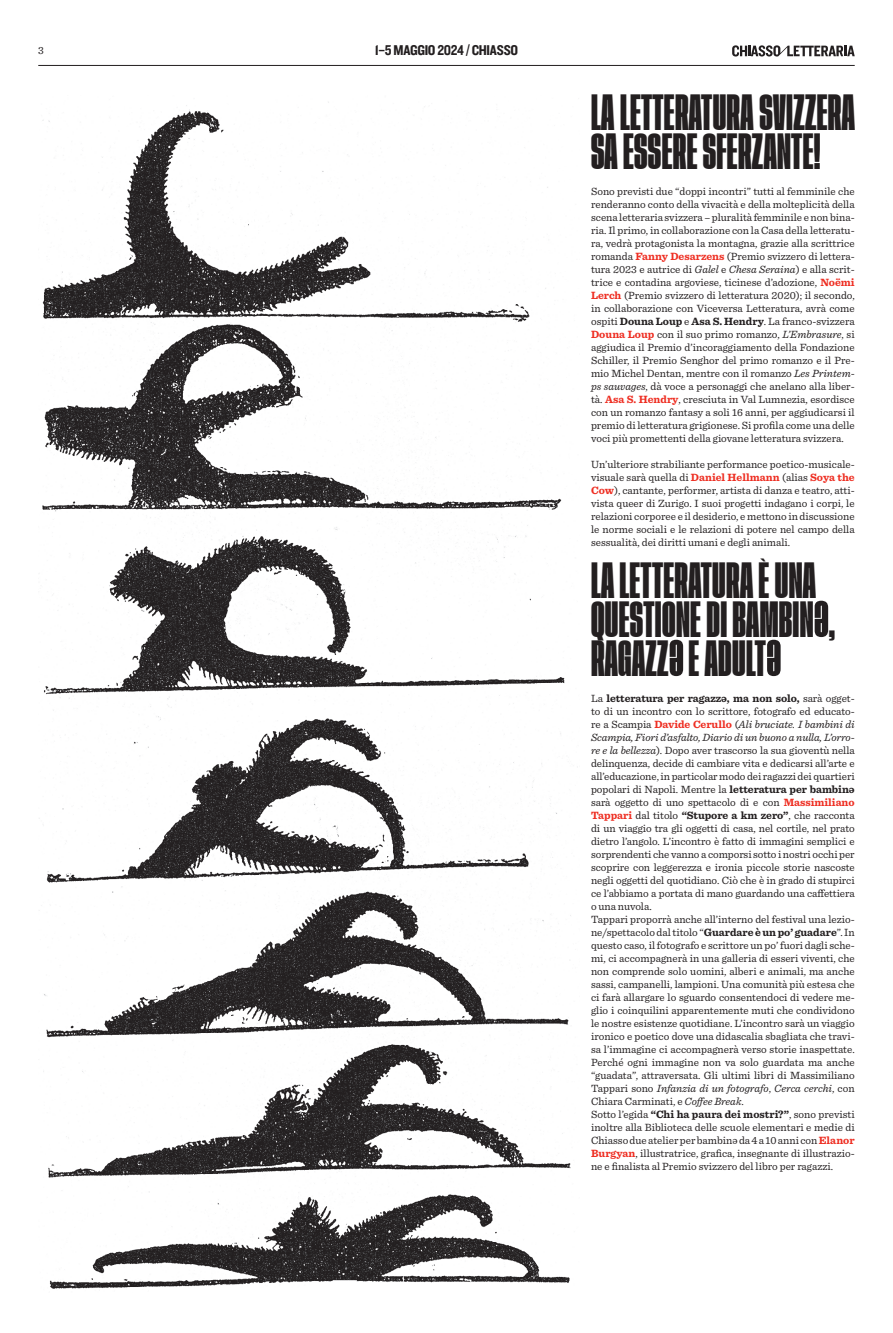
<style>
.page{position:relative;width:893px;height:1333px;background:#fff}
.page>*{position:absolute;margin:0;border:0;box-sizing:border-box;transform-origin:0 0}
.t1{font:38px/39px "Tusker Grotesk 3800 Super";letter-spacing:.01em;color:#231f20}
.t2{font:14.7px "Knockout HTF50 Welterweight";letter-spacing:-.02em;color:#231f20}
.t3{font:11px/13px "Sentinel";color:#231f20;text-align:justify}
.s1{font-weight:700;color:#ee2e22}
.s2{font-style:italic}
.s3{font-weight:700}
</style>
<div class="page">
<svg style="left:732px;top:45px;width:123px;height:11px"></svg>
<hr style="left:38px;top:65px;width:817px;height:1px;background:#231f20">
<img style="left:39px;top:102px;width:532px;height:1187px">
<svg style="left:815px;top:600px;width:13px;height:37px"></svg>
<svg style="left:670px;top:639px;width:13px;height:37px"></svg>
<svg style="left:767px;top:639px;width:14px;height:37px"></svg>
<p class="t3" style="left:38px;top:43px;width:7px">3</p>
<h2 class="t2" style="left:375px;top:42px;width:145px">1–5 MAGGIO 2024 / CHIASSO</h2>
<h1 class="t1" style="left:591px;top:95px;width:265px">LA LETTERATURA SVIZZERA<br>SA ESSERE SFERZANTE!</h1>
<p class="t3" style="left:591px;top:184px;width:265px">Sono previsti due “doppi incontri” tutti al femminile che renderanno conto della vivacità e della molteplicità della scena letteraria svizzera – pluralità femminile e non bina&shy;ria. Il primo, in collaborazione con la Casa della letteratu&shy;ra, vedrà protagonista la montagna, grazie alla scrittrice romanda <span class="s1">Fanny Desarzens</span> (Premio svizzero di lettera&shy;tura 2023 e autrice di <span class="s2">Galel</span> e <span class="s2">Chesa Seraina</span>) e alla scrit&shy;trice e contadina argoviese, ticinese d’adozione, <span class="s1">Noëmi Lerch</span> (Premio svizzero di letteratura 2020); il secondo, in collaborazione con Viceversa Letteratura, avrà come ospiti <span class="s3">Douna Loup</span> e <span class="s3">Asa S. Hendry</span>. La franco-svizzera <span class="s1">Douna Loup</span> con il suo primo romanzo, <span class="s2">L’Embrasure</span>, si aggiudica il Premio d’incoraggiamento della Fondazione Schiller, il Premio Senghor del primo romanzo e il Pre&shy;mio Michel Dentan, mentre con il romanzo <span class="s2">Les Printem&shy;ps sauvages</span>, dà voce a personaggi che anelano alla liber&shy;tà. <span class="s1">Asa S. Hendry</span>, cresciuta in Val Lumnezia, esordisce con un romanzo fantasy a soli 16 anni, per aggiudicarsi il premio di letteratura grigionese. Si profila come una delle voci più promettenti della giovane letteratura svizzera.</p>
<p class="t3" style="left:591px;top:457px;width:265px">Un’ulteriore strabiliante performance poetico-musicale&shy;visuale sarà quella di <span class="s1">Daniel Hellmann</span> (alias <span class="s1">Soya the Cow</span>), cantante, performer, artista di danza e teatro, atti&shy;vista queer di Zurigo. I suoi progetti indagano i corpi, le relazioni corporee e il desiderio, e mettono in discussione le norme sociali e le relazioni di potere nel campo della sessualità, dei diritti umani e degli animali.</p>
<h1 class="t1" style="left:591px;top:563px;width:246px">LA LETTERATURA È UNA<br>QUESTIONE DI BAMBIN ,<br>RAGAZZ E ADULT</h1>
<p class="t3" style="left:591px;top:691px;width:265px;text-align:left">La <span class="s3">letteratura per ragazzə, ma non solo,</span> sarà ogget&shy;to di un incontro con lo scrittore, fotografo ed educato&shy;re a Scampia <span class="s1">Davide Cerullo</span> (<span class="s2">Ali bruciate. I bambini di Scampia, Fiori d’asfalto, Diario di un buono a nulla, L’orro&shy;re e la bellezza</span>). Dopo aver trascorso la sua gioventù nella delinquenza, decide di cambiare vita e dedicarsi all’arte e all’educazione, in particolar modo dei ragazzi dei quartieri popolari di Napoli. Mentre la <span class="s3">letteratura per bambinə </span>sarà oggetto di uno spettacolo di e con <span class="s1">Massimiliano Tappari</span> dal titolo <span class="s3">“Stupore a km zero”</span>, che racconta di un viaggio tra gli oggetti di casa, nel cortile, nel prato dietro l’angolo. L’incontro è fatto di immagini semplici e sorprendenti che vanno a comporsi sotto i nostri occhi per scoprire con leggerezza e ironia piccole storie nascoste negli oggetti del quotidiano. Ciò che è in grado di stupirci ce l’abbiamo a portata di mano guardando una caffettiera o una nuvola.<br>Tappari proporrà anche all’interno del festival una lezio&shy;ne/spettacolo dal titolo “<span class="s3">Guardare è un po’ guadare</span>”. In questo caso, il fotografo e scrittore un po’ fuori dagli sche&shy;mi, ci accompagnerà in una galleria di esseri viventi, che non comprende solo uomini, alberi e animali, ma anche sassi, campanelli, lampioni. Una comunità più estesa che ci farà allargare lo sguardo consentendoci di vedere me&shy;glio i coinquilini apparentemente muti che condividono le nostre esistenze quotidiane. L’incontro sarà un viaggio ironico e poetico dove una didascalia sbagliata che travi&shy;sa l’immagine ci accompagnerà verso storie inaspettate.<br>Perché ogni immagine non va solo guardata ma anche “guadata”, attraversata. Gli ultimi libri di Massimiliano Tappari sono <span class="s2">Infanzia di un fotografo</span>, <span class="s2">Cerca cerchi</span>, con Chiara Carminati, e <span class="s2">Coffee Break</span>.<br>Sotto l’egida <span class="s3">“Chi ha paura dei mostri?”</span>, sono previsti inoltre alla Biblioteca delle scuole elementari e medie di Chiasso due atelier per bambinə da 4 a 10 anni con <span class="s1">Elanor Burgyan</span>, illustratrice, grafica, insegnante di illustrazio&shy;ne e finalista al Premio svizzero del libro per ragazzi.</p>
</div>
